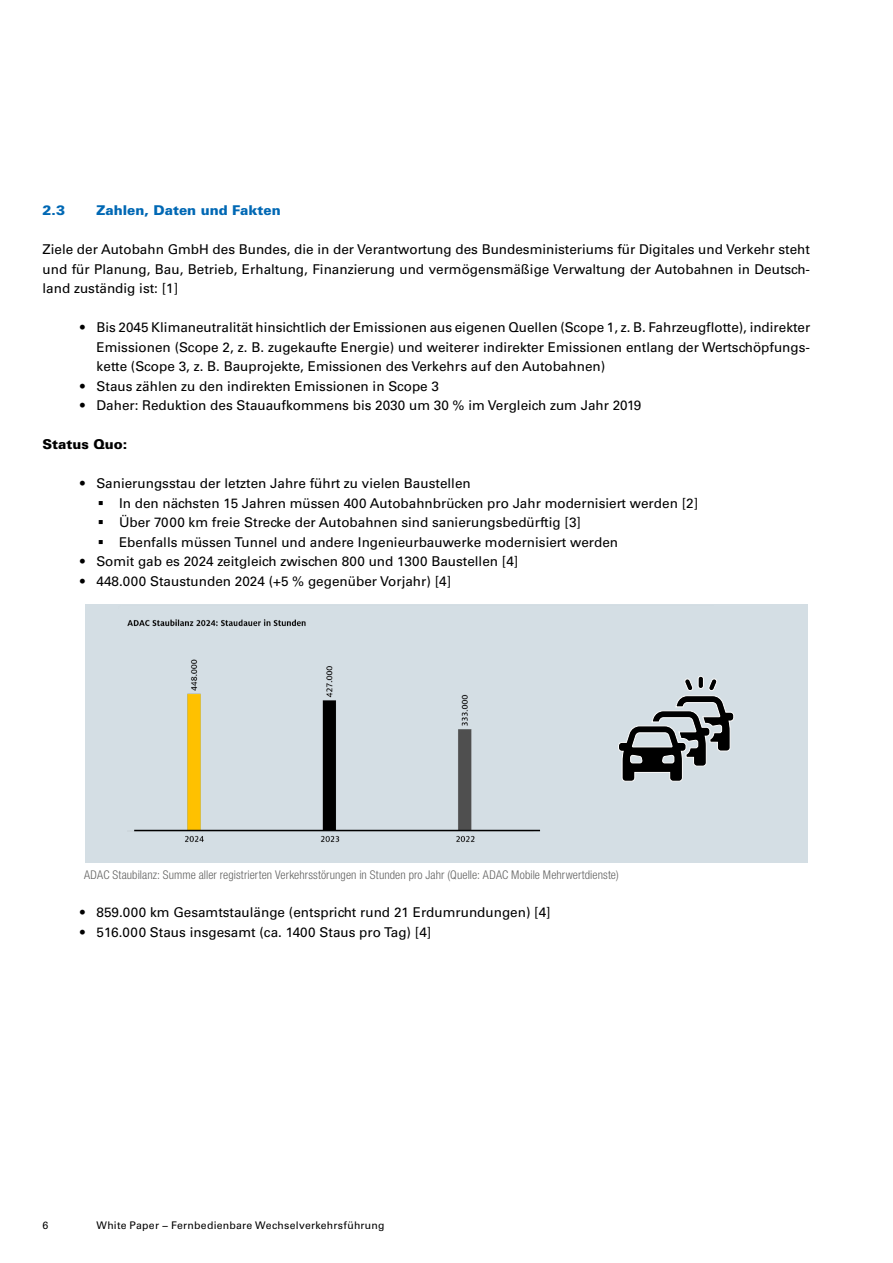
<style>
.page{position:relative;width:893px;height:1263px;background:#fff}
.page>*{position:absolute;margin:0;border:0;box-sizing:border-box;transform-origin:0 0}
.t1{font:13.5px/19.5px "Univers LT Pro 55 Roman";color:#000;text-align:justify}
.t2{font:900 13.5px "Univers LT Pro 75";color:#0068b4}
.t3{font:900 13.5px "Univers LT Pro 75";color:#000}
.t4{font:300 condensed 12px "Helvetica Neue LT Std";letter-spacing:.005em;color:#626261}
.t5{font:10.5px "Univers LT Pro 55 Roman";letter-spacing:.025em;color:#000}
</style>
<div class="page">
<div style="left:85px;top:604px;width:723px;height:258px;background:#d4dee4"></div>
<img style="left:127px;top:619px;width:414px;height:224px">
<div style="left:698px;top:676px;width:6px;height:13px;border:1px solid #fff;border-radius:3px"></div>
<svg style="left:618px;top:678px;width:116px;height:104px"></svg>
<hr style="left:134px;top:830px;width:406px;height:1px;background:#000">
<p class="t2" style="left:43px;top:201px;width:24px">2.3</p>
<p class="t2" style="left:97px;top:201px;width:186px">Zahlen, Daten und Fakten</p>
<p class="t1" style="left:43px;top:239px;width:769px">Ziele der Autobahn GmbH des Bundes, die in der Verantwortung des Bundesministeriums für Digitales und Verkehr steht und für Planung, Bau, Betrieb, Erhaltung, Finanzierung und vermögensmäßige Verwaltung der Autobahnen in Deutsch&shy;land zuständig ist: [1]</p>
<p class="t1" style="left:97px;top:317px;width:715px;text-indent:-16px">• Bis 2045 Klimaneutralität hinsichtlich der Emissionen aus eigenen Quellen (Scope 1, z. B. Fahrzeugflotte), indirekter Emissionen (Scope 2, z. B. zugekaufte Energie) und weiterer indirekter Emissionen entlang der Wertschöpfungs&shy;kette (Scope 3, z. B. Bauprojekte, Emissionen des Verkehrs auf den Autobahnen)</p>
<p class="t1" style="left:80px;top:376px;width:361px">• Staus zählen zu den indirekten Emissionen in Scope 3</p>
<p class="t1" style="left:80px;top:395px;width:563px">• Daher: Reduktion des Stauaufkommens bis 2030 um 30 % im Vergleich zum Jahr 2019</p>
<p class="t3" style="left:43px;top:435px;width:86px">Status Quo:</p>
<p class="t1" style="left:119px;top:473px;width:581px;text-align:left;text-indent:-39px">• Sanierungsstau der letzten Jahre führt zu vielen Baustellen<br>In den nächsten 15 Jahren müssen 400 Autobahnbrücken pro Jahr modernisiert werden [2] Über 7000 km freie Strecke der Autobahnen sind sanierungsbedürftig [3]<br>Ebenfalls müssen Tunnel und andere Ingenieurbauwerke modernisiert werden</p>
<p class="t1" style="left:80px;top:551px;width:440px">• Somit gab es 2024 zeitgleich zwischen 800 und 1300 Baustellen [4]</p>
<p class="t1" style="left:80px;top:571px;width:373px">• 448.000 Staustunden 2024 (+5 % gegenüber Vorjahr) [4]</p>
<p class="t4" style="left:84px;top:867px;width:536px">ADAC Staubilanz: Summe aller registrierten Verkehrsstörungen in Stunden pro Jahr (Quelle: ADAC Mobile Mehrwertdienste)</p>
<p class="t1" style="left:80px;top:902px;width:472px">• 859.000 km Gesamtstaulänge (entspricht rund 21 Erdumrundungen) [4]</p>
<p class="t1" style="left:80px;top:922px;width:353px">• 516.000 Staus insgesamt (ca. 1400 Staus pro Tag) [4]</p>
<p class="t5" style="left:43px;top:1218px;width:7px">6</p>
<p class="t5" style="left:97px;top:1218px;width:290px">White Paper − Fernbedienbare Wechselverkehrsführung</p>
</div>
